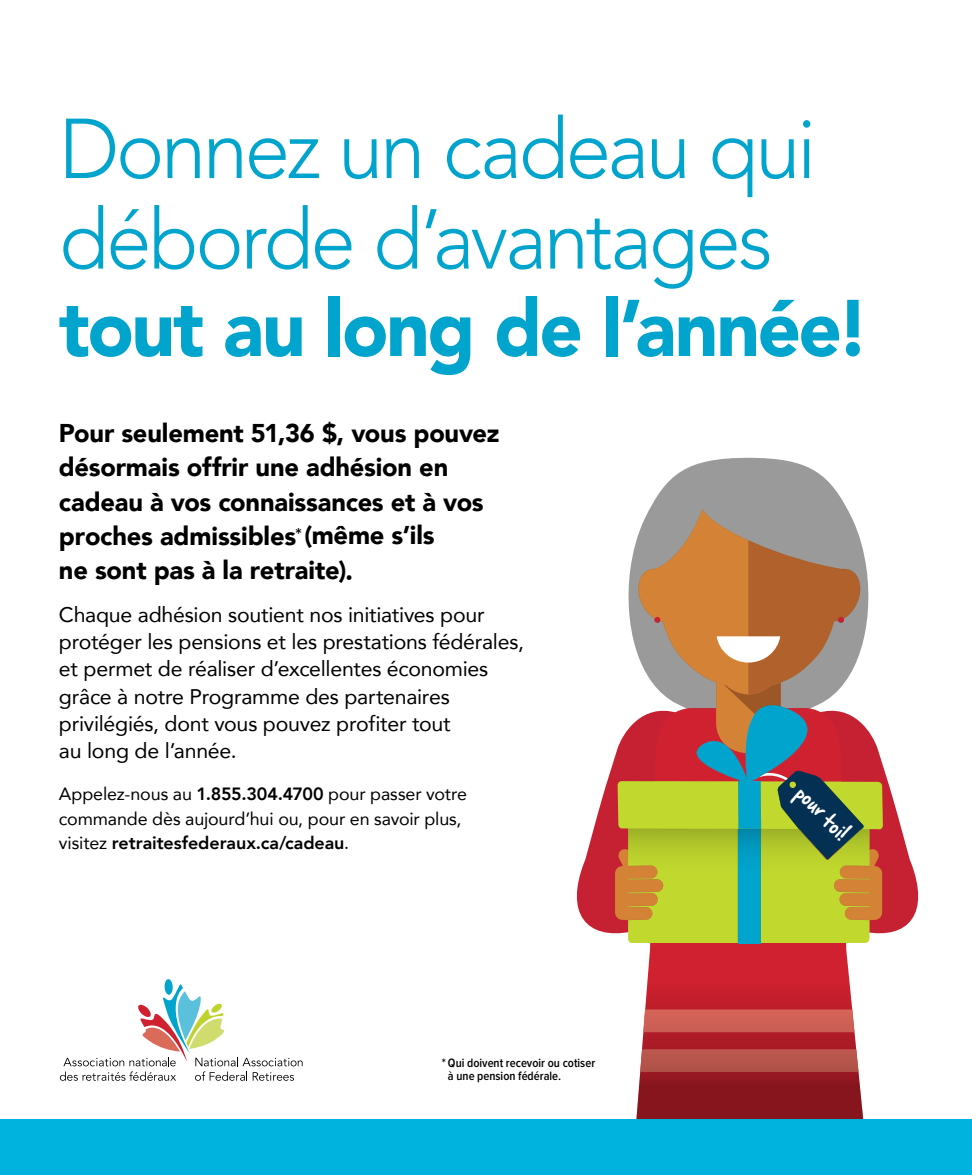
<style>
.page{position:relative;width:972px;height:1175px;background:#fff}
.page>*{position:absolute;margin:0;border:0;box-sizing:border-box;transform-origin:0 0}
.t1{font:300 83.85px/90.4px "Avenir";letter-spacing:-.04em;color:#00a4cd}
.t2{font:900 79.35px "Avenir";letter-spacing:-.03em;color:#00a4cd;scale:.96 1}
.t3{font:900 25.65px/34.2px "Avenir";letter-spacing:-.005em;color:#000}
.t4{font:21.15px/27.3px "Avenir";letter-spacing:-.01em;color:#000}
.t5{font:18.9px "Hand Of Sean Demo";color:#fff;scale:.91 1}
.t6{font:17.7px/24.3px "Avenir";letter-spacing:-.01em;color:#000}
.t7{font:600 12.6px/13.5px "Proxima Nova Cond";color:#000}
.s1{font-weight:800}
</style>
<div class="page">
<svg style="left:636px;top:943px;width:228px;height:176px"></svg>
<svg style="left:576px;top:458px;width:343px;height:485px"></svg>
<svg style="left:60px;top:979px;width:243px;height:101px"></svg>
<div style="left:0;top:1119px;width:972px;height:55px;background:#00b3de"></div>
<h1 class="t1" style="left:59px;top:104px;width:759px">Donnez un cadeau qui déborde d’avantages</h1>
<h2 class="t2" style="left:59px;top:260px;width:846px">tout au long de l’année!</h2>
<p class="t3" style="left:59px;top:415px;width:442px">Pour seulement 51,36 $, vous pouvez désormais offrir une adhésion en cadeau à vos connaissances et à vos proches admissibles<sup>*</sup>(même s’ils<br>ne sont pas à la retraite).</p>
<p class="t4" style="left:59px;top:600px;width:467px">Chaque adhésion soutient nos initiatives pour protéger les pensions et les prestations fédérales, et permet de réaliser d’excellentes économies grâce à notre Programme des partenaires privilégiés, dont vous pouvez profiter tout<br>au long de l’année.</p>
<p class="t6" style="left:59px;top:781px;width:410px">Appelez-nous au <span class="s1">1.855.304.4700</span> pour passer votre commande dès aujourd’hui ou, pour en savoir plus, visitez <span class="s1">retraitesfederaux.ca/cadeau</span>.</p>
<p class="t7" style="left:448px;top:1056px;width:149px;text-indent:-6px">*Qui doivent recevoir ou cotiser à une pension fédérale.</p>
<p class="t5" style="left:804px;top:783px;width:74px;rotate:42deg">pour toi!</p>
</div>
